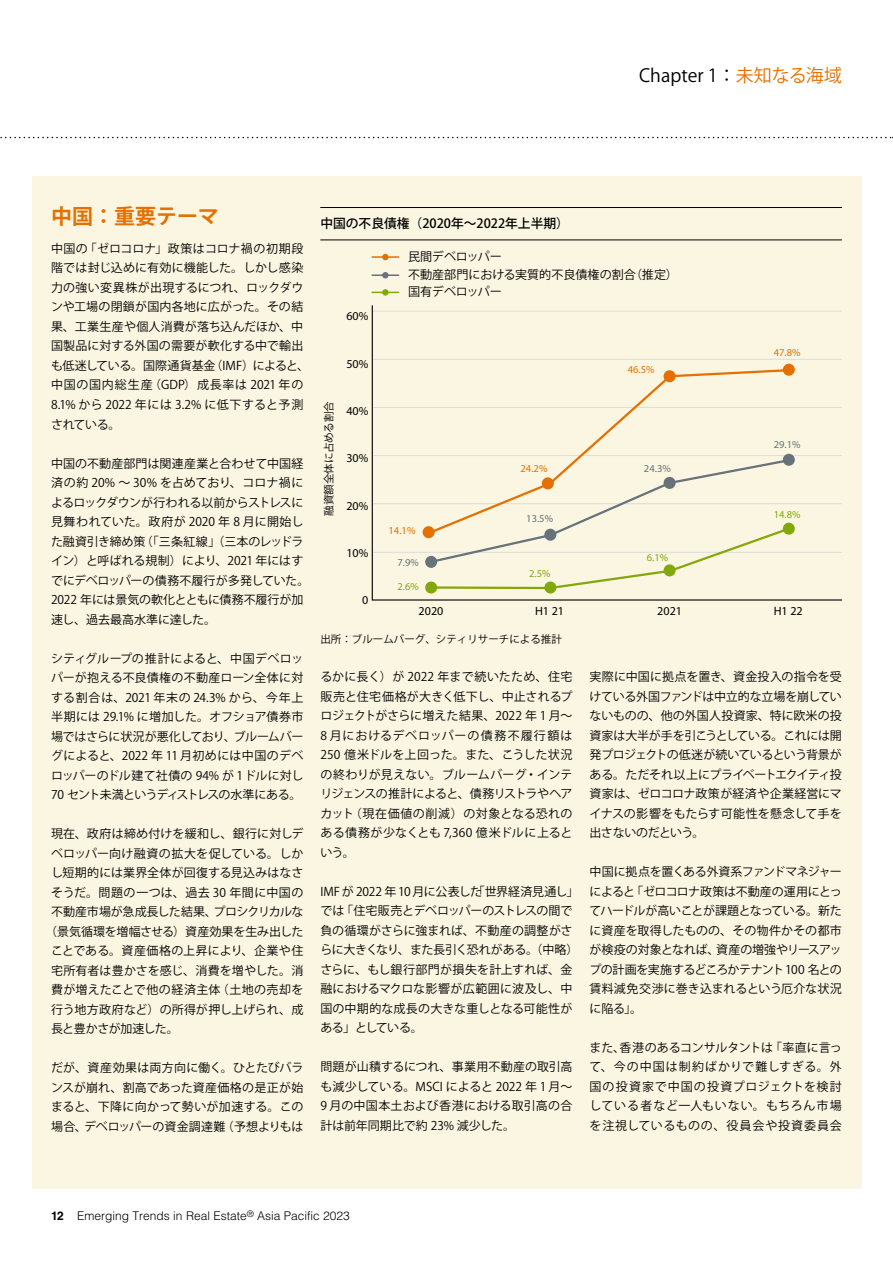
<style>
.page{position:relative;width:893px;height:1263px;background:#fff}
.page>*{position:absolute;margin:0;border:0;box-sizing:border-box;transform-origin:0 0}
.t1{font:700 21px "Koz Go Pro";color:#e47000}
.t2{font:18px "Koz Go Pro";color:#000}
.t3{font:500 12.75px "Koz Go Pro";color:#000}
.t4{font:12px/19.5px "Koz Go Pro";color:#000;text-align:justify}
.t5{font:300 12px "Helvetica LT Std";color:#000}
.t6{font:12px "Koz Go Pro";letter-spacing:.02em;color:#000}
.t7{font:12px/17.7px "Koz Go Pr 6 N Regular 90 msp RKSJ H";color:#000}
.t8{font:12px "Koz Go Pro";letter-spacing:-.035em;color:#000}
.t9{font:12px "Koz Go Pro";letter-spacing:.03em;color:#000}
.t10{font:12px "Koz Go Pro";letter-spacing:-.05em;color:#000}
.t11{font:10.5px "Koz Go Pro";color:#000}
.t12{font:10.5px "Helvetica LT Std";color:#e47000}
.t13{font:10.5px "Helvetica LT Std";color:#67727a}
.t14{font:10.5px "Helvetica LT Std";color:#83a80b}
.t15{font:10.5px "Koz Go Pr 6 N Regular 90 msp RKSJ H";color:#000}
.s1{color:#e47000}
.s2{font-weight:700}
</style>
<div class="page">
<div style="left:32px;top:177px;width:829px;height:1012px;background:#fbf6e1"></div>
<svg style="left:0;top:137px;width:893px;height:1px"></svg>
<hr style="left:320px;top:207px;width:522px;height:1px;background:#000">
<hr style="left:320px;top:240px;width:522px;height:1px;background:#000">
<div style="left:382px;top:254px;width:7px;height:6px;background:#e47000;border-radius:50%"></div>
<hr style="left:372px;top:256px;width:27px;height:2px;background:#e47000">
<div style="left:382px;top:272px;width:7px;height:6px;background:#67727a;border-radius:50%"></div>
<hr style="left:372px;top:274px;width:27px;height:2px;background:#67727a">
<svg style="left:382px;top:289px;width:7px;height:7px"></svg>
<svg style="left:372px;top:292px;width:27px;height:1px"></svg>
<svg style="left:371px;top:305px;width:471px;height:296px"></svg>
<h2 class="t2" style="left:639px;top:64px;width:204px">Chapter 1：<span class="s1">未知なる海域</span></h2>
<h1 class="t1" style="left:51px;top:203px;width:169px">中国：重要テーマ</h1>
<p class="t4" style="left:51px;top:239px;width:260px;text-align:left">中国の「ゼロコロナ」政策はコロナ禍の初期段階では封じ込めに有効に機能した。しかし感染力の強い変異株が出現するにつれ、ロックダウンや工場の閉鎖が国内各地に広がった。その結果、工業生産や個人消費が落ち込んだほか、中国製品に対する外国の需要が軟化する中で輸出も低迷している。国際通貨基金（IMF）によると、中国の国内総生産（GDP）成長率は 2021 年の<br>8.1% から 2022 年には 3.2% に低下すると予測されている。</p>
<p class="t4" style="left:51px;top:454px;width:260px;text-align:left">中国の不動産部門は関連産業と合わせて中国経済の約 20% 〜 30% を占めており、コロナ禍によるロックダウンが行われる以前からストレスに見舞われていた。政府が 2020 年 8 月に開始した融資引き締め策（「三条紅線」（三本のレッドライン）と呼ばれる規制）により、2021 年にはすでにデベロッパーの債務不履行が多発していた。<br>2022 年には景気の軟化とともに債務不履行が加速し、過去最高水準に達した。</p>
<p class="t4" style="left:51px;top:649px;width:254px">シティグループの推計によると、中国デベロッパーが抱える不良債権の不動産ローン全体に対する割合は、2021 年末の 24.3% から、今年上半期には 29.1% に増加した。オフショア債券市場ではさらに状況が悪化しており、ブルームバーグによると、2022 年 11 月初めには中国のデベロッパーのドル建て社債の 94% が 1ドルに対し70 セント未満というディストレスの水準にある。</p>
<p class="t4" style="left:51px;top:824px;width:254px">現在、政府は締め付けを緩和し、銀行に対しデ</p>
<p class="t4" style="left:51px;top:844px;width:254px">ベロッパー向け融資の拡大を促している。しか</p>
<p class="t4" style="left:51px;top:863px;width:254px">し短期的には業界全体が回復する見込みはなさ</p>
<p class="t9" style="left:51px;top:884px;width:254px">そうだ。問題の一つは、過去 30 年間に中国の</p>
<p class="t8" style="left:51px;top:904px;width:254px">不動産市場が急成長した結果、プロシクリカルな</p>
<p class="t4" style="left:45px;top:922px;width:260px">（景気循環を増幅させる）資産効果を生み出した</p>
<p class="t6" style="left:51px;top:943px;width:254px">ことである。資産価格の上昇により、企業や住</p>
<p class="t4" style="left:51px;top:961px;width:254px">宅所有者は豊かさを感じ、消費を増やした。消</p>
<p class="t6" style="left:51px;top:982px;width:254px">費が増えたことで他の経済主体（土地の売却を</p>
<p class="t4" style="left:51px;top:1000px;width:254px">行う地方政府など）の所得が押し上げられ、成</p>
<p class="t10" style="left:51px;top:1021px;width:129px">長と豊かさが加速した。</p>
<p class="t4" style="left:51px;top:1058px;width:254px">だが、資産効果は両方向に働く。ひとたびバランスが崩れ、割高であった資産価格の是正が始まると、下降に向かって勢いが加速する。この場合、デベロッパーの資金調達難（予想よりもは</p>
<p class="t3" style="left:320px;top:215px;width:250px">中国の不良債権（2020年～2022年上半期）</p>
<p class="t5" style="left:346px;top:308px;width:23px">60%</p>
<p class="t5" style="left:346px;top:356px;width:23px">50%</p>
<p class="t15" style="left:323px;top:516px;width:116px;rotate:-90deg">融資額全体に占める割合</p>
<p class="t5" style="left:346px;top:404px;width:23px">40%</p>
<p class="t5" style="left:346px;top:451px;width:23px">30%</p>
<p class="t5" style="left:346px;top:498px;width:23px">20%</p>
<p class="t5" style="left:346px;top:545px;width:23px">10%</p>
<p class="t5" style="left:362px;top:592px;width:8px">0</p>
<p class="t7" style="left:408px;top:248px;width:271px">民間デベロッパー<br>不動産部門における実質的不良債権の割合（推定）国有デベロッパー</p>
<p class="t12" style="left:389px;top:524px;width:28px">14.1%</p>
<p class="t13" style="left:397px;top:556px;width:23px">7.9%</p>
<p class="t14" style="left:397px;top:580px;width:23px">2.6%</p>
<p class="t12" style="left:521px;top:462px;width:28px">24.2%</p>
<p class="t13" style="left:526px;top:512px;width:28px">13.5%</p>
<p class="t14" style="left:529px;top:567px;width:23px">2.5%</p>
<p class="t12" style="left:628px;top:363px;width:28px">46.5%</p>
<p class="t13" style="left:644px;top:462px;width:28px">24.3%</p>
<p class="t14" style="left:647px;top:550px;width:23px">6.1%</p>
<p class="t12" style="left:774px;top:346px;width:28px">47.8%</p>
<p class="t13" style="left:774px;top:438px;width:28px">29.1%</p>
<p class="t14" style="left:774px;top:508px;width:28px">14.8%</p>
<p class="t5" style="left:419px;top:603px;width:26px">2020</p>
<p class="t5" style="left:535px;top:603px;width:31px">H1 21</p>
<p class="t5" style="left:657px;top:603px;width:26px">2021</p>
<p class="t5" style="left:774px;top:603px;width:31px">H1 22</p>
<p class="t11" style="left:320px;top:632px;width:243px">出所：ブルームバーグ、シティリサーチによる推計</p>
<p class="t4" style="left:320px;top:667px;width:254px">るかに長く）が 2022 年まで続いたため、住宅販売と住宅価格が大きく低下し、中止されるプロジェクトがさらに増えた結果、2022 年 1 月～8 月におけるデベロッパーの債務不履行額は250 億米ドルを上回った。また、こうした状況の終わりが見えない。ブルームバーグ・インテリジェンスの推計によると、債務リストラやヘアカット（現在価値の削減）の対象となる恐れのある債務が少なくとも 7,360 億米ドルに上るという。</p>
<p class="t4" style="left:320px;top:882px;width:260px;text-align:left">IMF が 2022 年 10 月に公表した「世界経済見通し」では「住宅販売とデベロッパーのストレスの間で負の循環がさらに強まれば、不動産の調整がさらに大きくなり、また長引く恐れがある。（中略）さらに、もし銀行部門が損失を計上すれば、金融におけるマクロな影響が広範囲に波及し、中国の中期的な成長の大きな重しとなる可能性がある」としている。</p>
<p class="t4" style="left:320px;top:1057px;width:254px">問題が山積するにつれ、事業用不動産の取引高も減少している。MSCI によると 2022 年 1 月～9 月の中国本土および香港における取引高の合計は前年同期比で約 23% 減少した。</p>
<p class="t4" style="left:590px;top:667px;width:254px">実際に中国に拠点を置き、資金投入の指令を受けている外国ファンドは中立的な立場を崩していないものの、他の外国人投資家、特に欧米の投資家は大半が手を引こうとしている。これには開発プロジェクトの低迷が続いているという背景がある。ただそれ以上にプライベートエクイティ投資家は、ゼロコロナ政策が経済や企業経営にマイナスの影響をもたらす可能性を懸念して手を出さないのだという。</p>
<p class="t4" style="left:590px;top:862px;width:254px">中国に拠点を置くある外資系ファンドマネジャーによると「ゼロコロナ政策は不動産の運用にとってハードルが高いことが課題となっている。新たに資産を取得したものの、その物件かその都市が検疫の対象となれば、資産の増強やリースアップの計画を実施するどころかテナント100 名との賃料減免交渉に巻き込まれるという厄介な状況に陥る」。</p>
<p class="t4" style="left:590px;top:1038px;width:254px">また、香港のあるコンサルタントは「率直に言って、今の中国は制約ばかりで難しすぎる。外国の投資家で中国の投資プロジェクトを検討している者など一人もいない。もちろん市場を注視しているものの、役員会や投資委員会</p>
<p class="t5" style="left:51px;top:1209px;width:300px"><span class="s2">12</span> Emerging Trends in Real Estate<sup>®</sup> Asia Pacific 2023</p>
</div>
